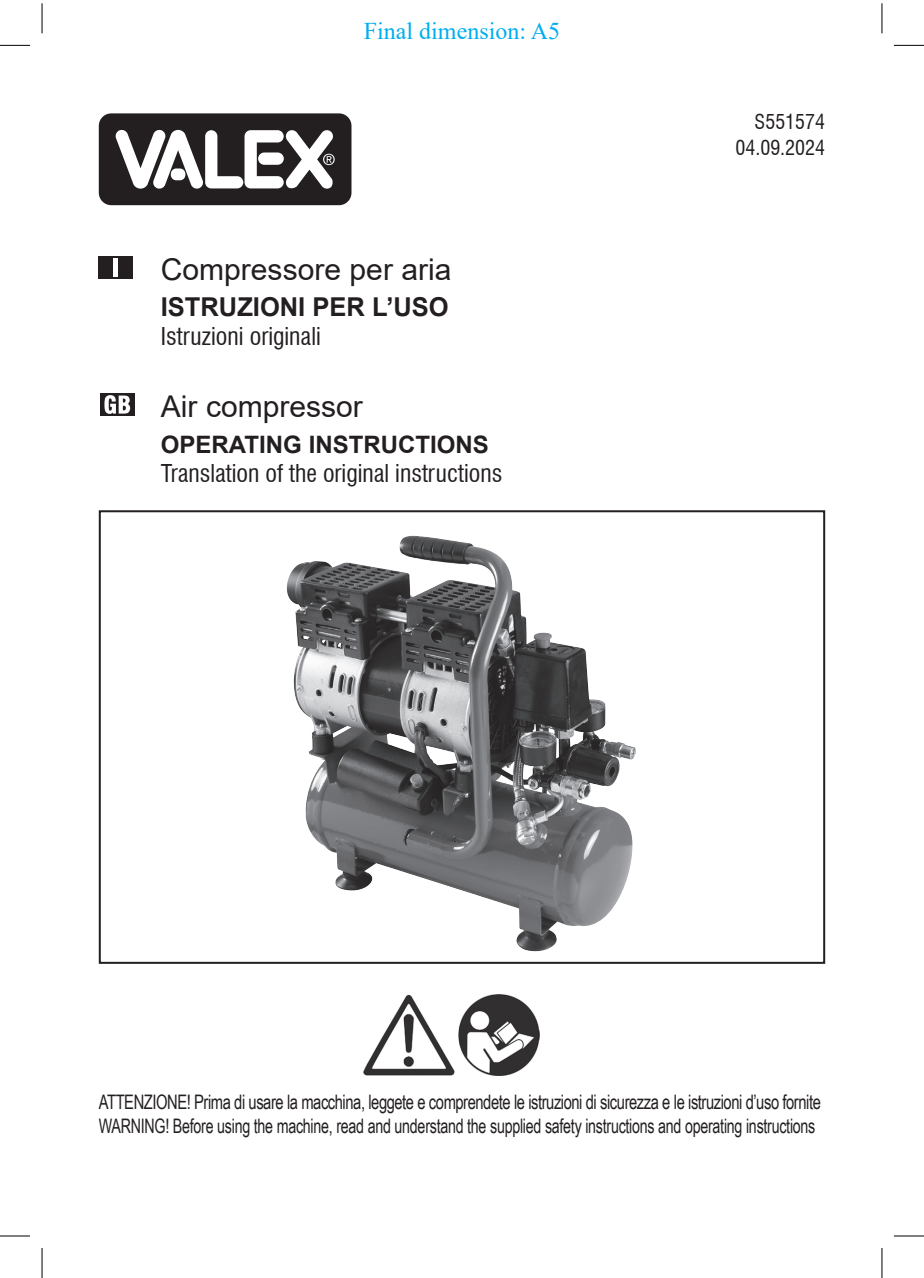
<style>
.page{position:relative;width:924px;height:1278px;background:#fff}
.page>*{position:absolute;margin:0;border:0;box-sizing:border-box;transform-origin:0 0}
.t1{font:30px "Arial";color:#231f20}
.t2{font:700 26px "Arial";color:#231f20}
.t3{font:condensed 24px "Swiss 721 BT";color:#231f20}
.t4{font:700 24px "Arial";color:#231f20}
.t5{font:24px "Times New Roman";color:#00aeef}
.t6{font:20px/24px "Arial Narrow";letter-spacing:-.015em;color:#231f20;scale:.9 1}
.t7{font:condensed 20px/26px "Swiss 721 BT";color:#231f20;text-align:right}
</style>
<div class="page">
<svg style="left:99px;top:113px;width:252px;height:92px"></svg>
<div style="left:99px;top:256px;width:34px;height:23px;background:#231f20"></div>
<hr style="left:114px;top:259px;width:4px;height:18px;background:#fff">
<div style="left:100px;top:393px;width:34px;height:23px;background:#231f20"></div>
<svg style="left:104px;top:395px;width:26px;height:19px"></svg>
<div style="left:99px;top:510px;width:725px;height:454px;border:2px solid #231f20"></div>
<img style="left:286px;top:538px;width:350px;height:414px">
<img style="left:363px;top:994px;width:176px;height:81px">
<hr style="left:0;top:45px;width:30px;height:1px;background:#000">
<hr style="left:893px;top:45px;width:30px;height:1px;background:#000">
<hr style="left:0;top:1236px;width:30px;height:1px;background:#000">
<hr style="left:893px;top:1236px;width:30px;height:1px;background:#000">
<hr style="left:42px;top:3px;width:1px;height:30px;background:#000">
<hr style="left:42px;top:1248px;width:1px;height:30px;background:#000">
<hr style="left:881px;top:3px;width:1px;height:30px;background:#000">
<hr style="left:881px;top:1248px;width:1px;height:30px;background:#000">
<p class="t5" style="left:364px;top:14px;width:198px">Final dimension: A5</p>
<h1 class="t1" style="left:161px;top:249px;width:292px">Compressore per aria</h1>
<h2 class="t2" style="left:161px;top:289px;width:289px">ISTRUZIONI PER L’USO</h2>
<p class="t3" style="left:161px;top:322px;width:161px">Istruzioni originali</p>
<h1 class="t1" style="left:161px;top:386px;width:203px">Air compressor</h1>
<p class="t4" style="left:161px;top:427px;width:329px">OPERATING INSTRUCTIONS</p>
<p class="t3" style="left:161px;top:458px;width:343px">Translation of the original instructions</p>
<p class="t7" style="left:735px;top:108px;width:91px">S551574<br>04.09.2024</p>
<p class="t6" style="left:99px;top:1090px;width:803px">ATTENZIONE! Prima di usare la macchina, leggete e comprendete le istruzioni di sicurezza e le istruzioni d’uso fornite<br>WARNING! Before using the machine, read and understand the supplied safety instructions and operating instructions</p>
</div>
